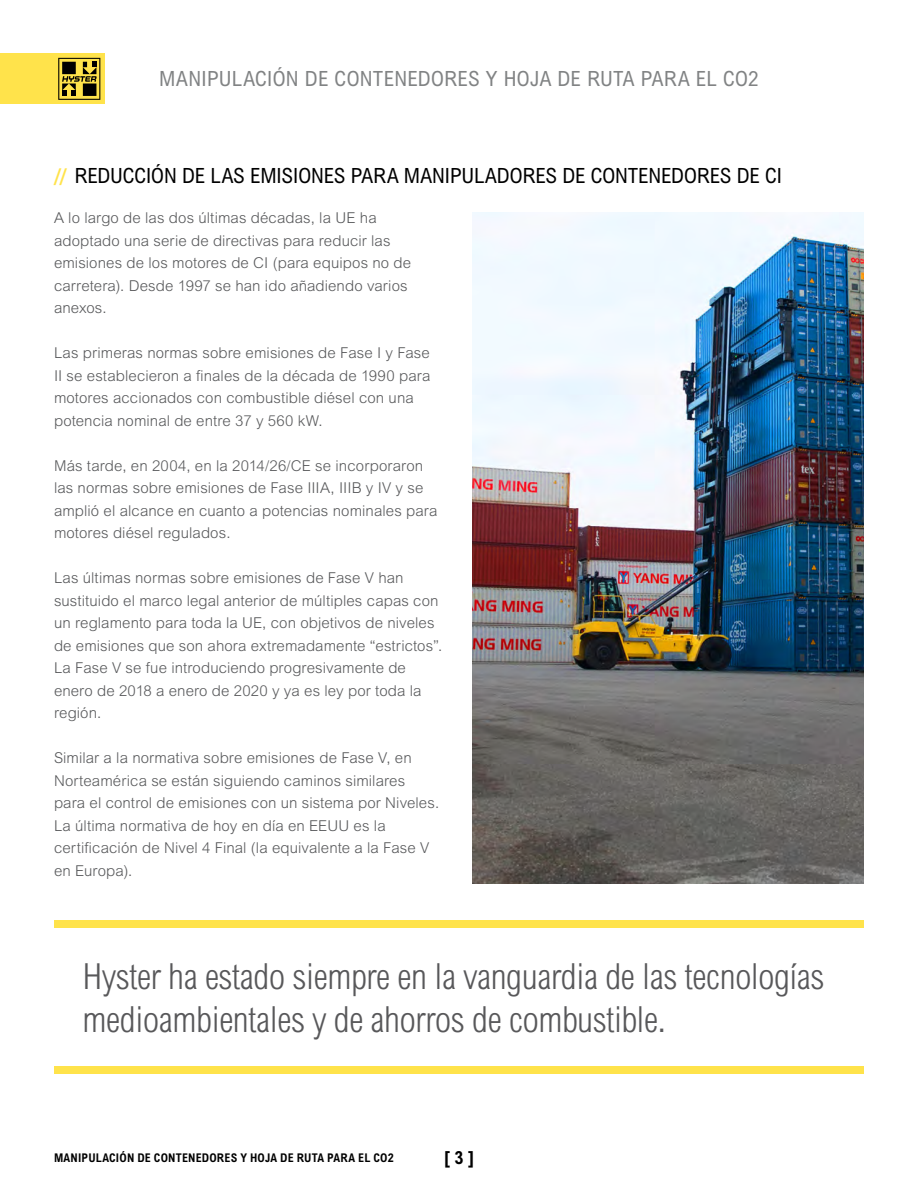
<style>
.page{position:relative;width:918px;height:1188px;background:#fff}
.page>*{position:absolute;margin:0;border:0;box-sizing:border-box;transform-origin:0 0}
.t1{font:300 condensed 36px/43.2px "Arial MT Std";letter-spacing:-.01em;color:#58585a}
.t2{font:condensed 21px "Arial MT Std";letter-spacing:-.01em;color:#000}
.t3{font:condensed 21px "Arial MT Std";letter-spacing:.015em;color:#818384}
.t4{font:700 condensed 18px "Arial MT Std";color:#000}
.t5{font:300 15px/22.5px "Arial MT Std";letter-spacing:.005em;color:#58595b}
.t6{font:700 condensed 12px "Arial MT Std";letter-spacing:.015em;color:#000}
.s1{font-family:"Bebas Neue Pro";font-weight:700;font-stretch:normal;color:#ffe34b}
</style>
<div class="page">
<img style="left:472px;top:213px;width:392px;height:670px">
<div style="left:54px;top:920px;width:810px;height:7px;background:#ffe34b"></div>
<div style="left:54px;top:1067px;width:810px;height:7px;background:#ffe34b"></div>
<div style="left:0;top:53px;width:104px;height:51px;background:#ffe34b"></div>
<svg style="left:58px;top:58px;width:42px;height:42px"></svg>
<div style="left:62px;top:62px;width:14px;height:12px;background:#000"></div>
<h2 class="t3" style="left:159px;top:66px;width:601px">MANIPULACIÓN DE CONTENEDORES Y HOJA DE RUTA PARA EL CO2</h2>
<h2 class="t2" style="left:53px;top:163px;width:730px"><span class="s1">//</span> REDUCCIÓN DE LAS EMISIONES PARA MANIPULADORES DE CONTENEDORES DE CI</h2>
<p class="t5" style="left:54px;top:207px;width:359px">A lo largo de las dos últimas décadas, la UE ha adoptado una serie de directivas para reducir las emisiones de los motores de CI (para equipos no de carretera). Desde 1997 se han ido añadiendo varios anexos.</p>
<p class="t5" style="left:54px;top:342px;width:378px">Las primeras normas sobre emisiones de Fase I y Fase II se establecieron a finales de la década de 1990 para motores accionados con combustible diésel con una potencia nominal de entre 37 y 560 kW.</p>
<p class="t5" style="left:54px;top:454px;width:385px">Más tarde, en 2004, en la 2014/26/CE se incorporaron las normas sobre emisiones de Fase IIIA, IIIB y IV y se amplió el alcance en cuanto a potencias nominales para motores diésel regulados.</p>
<p class="t5" style="left:54px;top:567px;width:390px">Las últimas normas sobre emisiones de Fase V han sustituido el marco legal anterior de múltiples capas con un reglamento para toda la UE, con objetivos de niveles de emisiones que son ahora extremadamente “estrictos”.<br>La Fase V se fue introduciendo progresivamente de enero de 2018 a enero de 2020 y ya es ley por toda la región.</p>
<p class="t5" style="left:54px;top:747px;width:387px">Similar a la normativa sobre emisiones de Fase V, en Norteamérica se están siguiendo caminos similares para el control de emisiones con un sistema por Niveles.<br>La última normativa de hoy en día en EEUU es la certificación de Nivel 4 Final (la equivalente a la Fase V en Europa).</p>
<h1 class="t1" style="left:83px;top:954px;width:743px">Hyster ha estado siempre en la vanguardia de las tecnologías medioambientales y de ahorros de combustible.</h1>
<p class="t6" style="left:54px;top:1151px;width:341px">MANIPULACIÓN DE CONTENEDORES Y HOJA DE RUTA PARA EL CO2</p>
<p class="t4" style="left:444px;top:1147px;width:31px">[ 3 ]</p>
</div>
